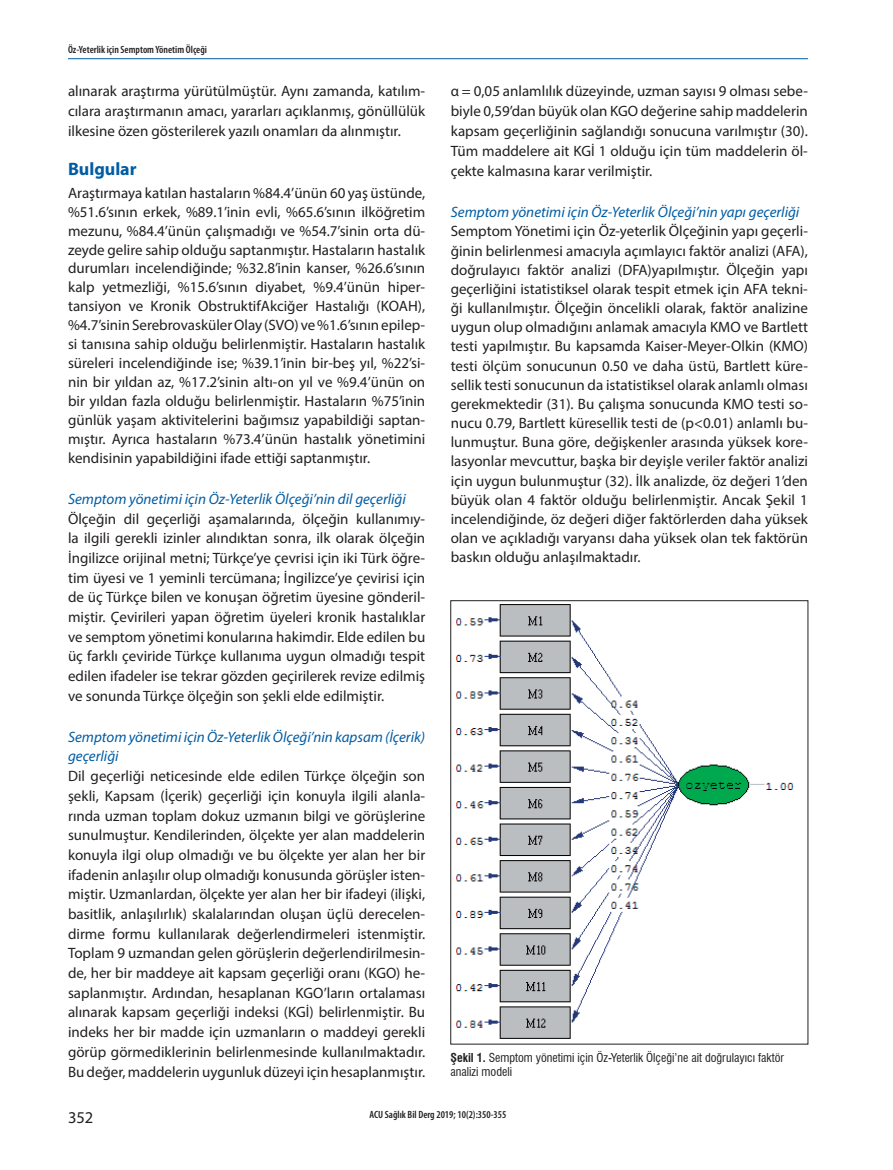
<style>
.page{position:relative;width:893px;height:1170px;background:#fff}
.page>*{position:absolute;margin:0;border:0;box-sizing:border-box;transform-origin:0 0}
.t1{font:700 18px "Myriad Pro";color:#015ca3}
.t2{font:16.5px "Myriad Pro";color:#231f20}
.t3{font:15px/19.6px "Myriad Pro";color:#231f20;text-align:justify}
.t4{font:italic 15px/19.6px "Myriad Pro";color:#015ca3}
.t5{font:condensed 12px/14.4px "Swiss 721 BT";color:#231f20}
.t6{font:600 condensed 10.5px "Myriad Pro";color:#231f20}
.s1{font-weight:700}
</style>
<div class="page">
<hr style="left:68px;top:58px;width:740px;height:1px;background:#015ca3">
<img style="left:456px;top:604px;width:338px;height:435px">
<div style="left:450px;top:600px;width:358px;height:444px;border:1px solid #231f20"></div>
<p class="t6" style="left:68px;top:44px;width:140px">Öz-Yeterlik için Semptom Yönetim Ölçeği</p>
<p class="t3" style="left:68px;top:81px;width:359px">alınarak araştırma yürütülmüştür. Aynı zamanda, katılım&shy;cılara araştırmanın amacı, yararları açıklanmış, gönüllülük ilkesine özen gösterilerek yazılı onamları da alınmıştır.</p>
<p class="t1" style="left:68px;top:157px;width:70px">Bulgular</p>
<p class="t3" style="left:68px;top:183px;width:359px;line-height:18.9px">Araştırmaya katılan hastaların %84.4’ünün 60 yaş üstünde, %51.6’sının erkek, %89.1’inin evli, %65.6’sının ilköğretim mezunu, %84.4’ünün çalışmadığı ve %54.7’sinin orta dü&shy;zeyde gelire sahip olduğu saptanmıştır. Hastaların hastalık durumları incelendiğinde; %32.8’inin kanser, %26.6’sının kalp yetmezliği, %15.6’sının diyabet, %9.4’ünün hiper&shy;tansiyon ve Kronik ObstruktifAkciğer Hastalığı (KOAH), %4.7’sinin Serebrovasküler Olay (SVO) ve %1.6’sının epilep&shy;si tanısına sahip olduğu belirlenmiştir. Hastaların hastalık süreleri incelendiğinde ise; %39.1’inin bir-beş yıl, %22’si&shy;nin bir yıldan az, %17.2’sinin altı-on yıl ve %9.4’ünün on bir yıldan fazla olduğu belirlenmiştir. Hastaların %75’inin günlük yaşam aktivitelerini bağımsız yapabildiği saptan&shy;mıştır. Ayrıca hastaların %73.4’ünün hastalık yönetimini kendisinin yapabildiğini ifade ettiği saptanmıştır.</p>
<p class="t4" style="left:68px;top:488px;width:339px">Semptom yönetimi için Öz-Yeterlik Ölçeği’nin dil geçerliği</p>
<p class="t3" style="left:68px;top:508px;width:359px">Ölçeğin dil geçerliği aşamalarında, ölçeğin kullanımıy&shy;la ilgili gerekli izinler alındıktan sonra, ilk olarak ölçeğin İngilizce orijinal metni; Türkçe’ye çevrisi için iki Türk öğre&shy;tim üyesi ve 1 yeminli tercümana; İngilizce’ye çevirisi için de üç Türkçe bilen ve konuşan öğretim üyesine gönderil&shy;miştir. Çevirileri yapan öğretim üyeleri kronik hastalıklar ve semptom yönetimi konularına hakimdir. Elde edilen bu üç farklı çeviride Türkçe kullanıma uygun olmadığı tespit edilen ifadeler ise tekrar gözden geçirilerek revize edilmiş ve sonunda Türkçe ölçeğin son şekli elde edilmiştir.</p>
<p class="t4" style="left:68px;top:726px;width:359px">Semptom yönetimi için Öz-Yeterlik Ölçeği’nin kapsam (İçerik) geçerliği</p>
<p class="t3" style="left:68px;top:766px;width:359px">Dil geçerliği neticesinde elde edilen Türkçe ölçeğin son şekli, Kapsam (İçerik) geçerliği için konuyla ilgili alanla&shy;rında uzman toplam dokuz uzmanın bilgi ve görüşlerine sunulmuştur. Kendilerinden, ölçekte yer alan maddelerin konuyla ilgi olup olmadığı ve bu ölçekte yer alan her bir ifadenin anlaşılır olup olmadığı konusunda görüşler isten&shy;miştir. Uzmanlardan, ölçekte yer alan her bir ifadeyi (ilişki, basitlik, anlaşılırlık) skalalarından oluşan üçlü derecelen&shy;dirme formu kullanılarak değerlendirmeleri istenmiştir.<br>Toplam 9 uzmandan gelen görüşlerin değerlendirilmesin&shy;de, her bir maddeye ait kapsam geçerliği oranı (KGO) he&shy;saplanmıştır. Ardından, hesaplanan KGO’ların ortalaması alınarak kapsam geçerliği indeksi (KGİ) belirlenmiştir. Bu indeks her bir madde için uzmanların o maddeyi gerekli görüp görmediklerinin belirlenmesinde kullanılmaktadır.<br>Bu değer, maddelerin uygunluk düzeyi için hesaplanmıştır.</p>
<p class="t3" style="left:451px;top:81px;width:359px">α = 0,05 anlamlılık düzeyinde, uzman sayısı 9 olması sebe&shy;biyle 0,59’dan büyük olan KGO değerine sahip maddelerin kapsam geçerliğinin sağlandığı sonucuna varılmıştır (30).<br>Tüm maddelere ait KGİ 1 olduğu için tüm maddelerin öl&shy;çekte kalmasına karar verilmiştir.</p>
<p class="t4" style="left:451px;top:202px;width:350px">Semptom yönetimi için Öz-Yeterlik Ölçeği’nin yapı geçerliği</p>
<p class="t3" style="left:451px;top:221px;width:359px;line-height:19.2px">Semptom Yönetimi için Öz-yeterlik Ölçeğinin yapı geçerli&shy;ğinin belirlenmesi amacıyla açımlayıcı faktör analizi (AFA), doğrulayıcı faktör analizi (DFA)yapılmıştır. Ölçeğin yapı geçerliğini istatistiksel olarak tespit etmek için AFA tekni&shy;ği kullanılmıştır. Ölçeğin öncelikli olarak, faktör analizine uygun olup olmadığını anlamak amacıyla KMO ve Bartlett testi yapılmıştır. Bu kapsamda Kaiser-Meyer-Olkin (KMO) testi ölçüm sonucunun 0.50 ve daha üstü, Bartlett küre&shy;sellik testi sonucunun da istatistiksel olarak anlamlı olması gerekmektedir (31). Bu çalışma sonucunda KMO testi so&shy;nucu 0.79, Bartlett küresellik testi de (p&lt;0.01) anlamlı bu&shy;lunmuştur. Buna göre, değişkenler arasında yüksek kore&shy;lasyonlar mevcuttur, başka bir deyişle veriler faktör analizi için uygun bulunmuştur (32). İlk analizde, öz değeri 1’den büyük olan 4 faktör olduğu belirlenmiştir. Ancak Şekil 1 incelendiğinde, öz değeri diğer faktörlerden daha yüksek olan ve açıkladığı varyansı daha yüksek olan tek faktörün baskın olduğu anlaşılmaktadır.</p>
<p class="t5" style="left:450px;top:1050px;width:335px"><span class="s1">Şekil 1.</span> Semptom yönetimi için Öz-Yeterlik Ölçeği’ne ait doğrulayıcı faktör analizi modeli</p>
<p class="t2" style="left:68px;top:1106px;width:27px">352</p>
<p class="t6" style="left:369px;top:1108px;width:138px">ACU Sağlık Bil Derg 2019; 10(2):350-355</p>
</div>
